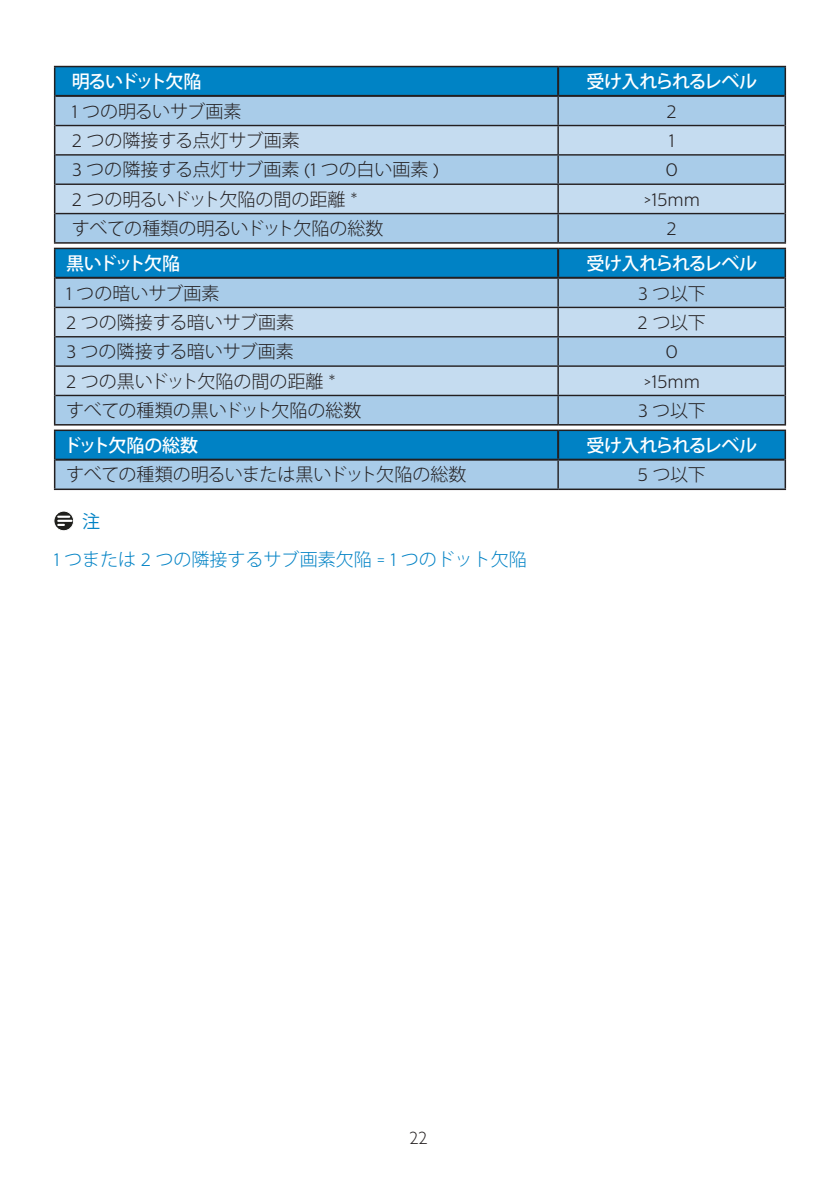
<style>
.page{position:relative;width:840px;height:1191px;background:#fff}
.page>*{position:absolute;margin:0;border:0;box-sizing:border-box;transform-origin:0 0}
.t1{font:300 18px "Koz Go Std";color:#231f20}
.t2{font:500 18px "Koz Go Std";letter-spacing:-.04em;color:#fff}
.Heading_4{font:300 18px "Koz Go Std";color:#0082c5}
.t3{font:300 18px "Centrale Sans";color:#231f20}
.t4{font:500 18px "Koz Go Std";letter-spacing:-.08em;color:#fff}
.t5{font:500 18px "Koz Go Std";letter-spacing:-.01em;color:#fff}
.t6{font:500 18px "Koz Go Std";letter-spacing:-.115em;color:#fff}
.t7{font:300 18px "Gill Alt One";color:#231f20}
.Heading_4-2{font:18px "Koz Go Std";color:#0082c5}
.s1{font-family:"Centrale Sans"}
</style>
<div class="page">
<hr style="left:54px;top:242px;width:504px;height:2px;background:#231f20">
<hr style="left:558px;top:242px;width:227px;height:2px;background:#231f20">
<hr style="left:54px;top:66px;width:504px;height:1px;background:#231f20">
<hr style="left:558px;top:66px;width:227px;height:1px;background:#231f20">
<svg style="left:54px;top:67px;width:731px;height:175px;background:#91bedd"></svg>
<hr style="left:55px;top:95px;width:503px;height:2px;background:#231f20">
<hr style="left:557px;top:67px;width:2px;height:28px;background:#231f20">
<hr style="left:558px;top:95px;width:226px;height:2px;background:#231f20">
<hr style="left:54px;top:424px;width:504px;height:1px;background:#231f20">
<hr style="left:558px;top:424px;width:227px;height:1px;background:#231f20">
<svg style="left:54px;top:248px;width:731px;height:176px;background:#91bddc"></svg>
<hr style="left:55px;top:277px;width:503px;height:2px;background:#231f20">
<hr style="left:557px;top:249px;width:2px;height:28px;background:#231f20">
<hr style="left:558px;top:277px;width:226px;height:2px;background:#231f20">
<hr style="left:54px;top:488px;width:504px;height:2px;background:#231f20">
<hr style="left:558px;top:488px;width:227px;height:2px;background:#231f20">
<hr style="left:54px;top:429px;width:504px;height:2px;background:#231f20">
<hr style="left:558px;top:429px;width:227px;height:2px;background:#231f20">
<svg style="left:54px;top:430px;width:731px;height:59px;background:#53a1cf"></svg>
<hr style="left:55px;top:458px;width:503px;height:2px;background:#231f20">
<hr style="left:557px;top:431px;width:2px;height:27px;background:#231f20">
<hr style="left:558px;top:458px;width:226px;height:2px;background:#231f20">
<svg style="left:54px;top:511px;width:20px;height:20px"></svg>
<div style="left:54px;top:511px;width:20px;height:20px;border:1px solid #fff;border-radius:50%"></div>
<svg style="left:58px;top:515px;width:13px;height:11px"></svg>
<p class="t4" style="left:72px;top:70px;width:131px">明るいドット欠陥</p>
<p class="t2" style="left:586px;top:70px;width:172px">受け入れられるレベル</p>
<p class="t1" style="left:72px;top:100px;width:171px"><span class="s1">1</span> つの明るいサブ画素</p>
<p class="t3" style="left:666px;top:101px;width:12px">2</p>
<p class="t1" style="left:72px;top:129px;width:229px"><span class="s1">2</span> つの隣接する点灯サブ画素</p>
<p class="t3" style="left:668px;top:131px;width:7px">1</p>
<p class="t1" style="left:72px;top:158px;width:369px"><span class="s1">3</span> つの隣接する点灯サブ画素 <span class="s1">(1</span> つの白い画素 <span class="s1">)</span></p>
<p class="t3" style="left:665px;top:160px;width:14px">0</p>
<p class="t1" style="left:72px;top:188px;width:287px"><span class="s1">2</span> つの明るいドット欠陥の間の距離 <span class="s1">*</span></p>
<p class="t3" style="left:643px;top:189px;width:58px">&gt;15mm</p>
<p class="t1" style="left:72px;top:217px;width:313px">すべての種類の明るいドット欠陥の総数</p>
<p class="t3" style="left:666px;top:219px;width:12px">2</p>
<p class="t6" style="left:66px;top:252px;width:116px">黒いドット欠陥</p>
<p class="t2" style="left:586px;top:252px;width:172px">受け入れられるレベル</p>
<p class="t1" style="left:66px;top:281px;width:155px"><span class="s1">1</span> つの暗いサブ画素</p>
<p class="t1" style="left:637px;top:281px;width:70px"><span class="s1">3</span> つ以下</p>
<p class="t1" style="left:66px;top:311px;width:229px"><span class="s1">2</span> つの隣接する暗いサブ画素</p>
<p class="t1" style="left:637px;top:311px;width:70px"><span class="s1">2</span> つ以下</p>
<p class="t1" style="left:66px;top:340px;width:229px"><span class="s1">3</span> つの隣接する暗いサブ画素</p>
<p class="t3" style="left:665px;top:341px;width:14px">0</p>
<p class="t1" style="left:66px;top:369px;width:271px"><span class="s1">2</span> つの黒いドット欠陥の間の距離 <span class="s1">*</span></p>
<p class="t3" style="left:643px;top:371px;width:58px">&gt;15mm</p>
<p class="t1" style="left:66px;top:399px;width:297px">すべての種類の黒いドット欠陥の総数</p>
<p class="t1" style="left:637px;top:399px;width:70px"><span class="s1">3</span> つ以下</p>
<p class="t5" style="left:63px;top:434px;width:136px">ドット欠陥の総数</p>
<p class="t2" style="left:586px;top:434px;width:172px">受け入れられるレベル</p>
<p class="t1" style="left:66px;top:463px;width:401px">すべての種類の明るいまたは黒いドット欠陥の総数</p>
<p class="t1" style="left:637px;top:463px;width:70px"><span class="s1">5</span> つ以下</p>
<p class="Heading_4-2" style="left:82px;top:510px;width:19px">注</p>
<p class="Heading_4" style="left:54px;top:548px;width:474px"><span class="s1">1</span> つまたは <span class="s1">2</span> つの隣接するサブ画素欠陥 <span class="s1">= 1</span> つのドット欠陥</p>
<p class="t7" style="left:409px;top:1128px;width:19px">22</p>
</div>
